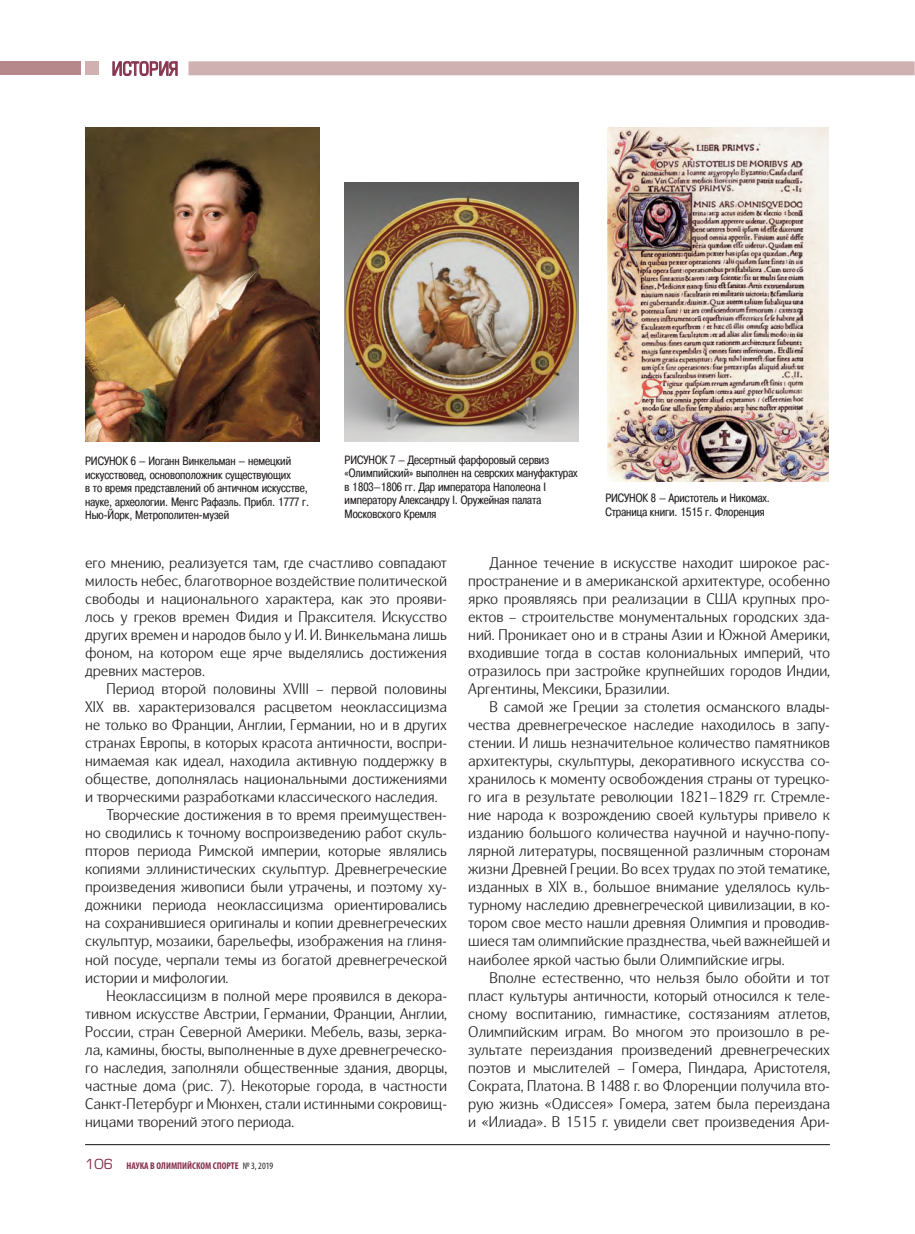
<style>
.page{position:relative;width:915px;height:1234px;background:#fff}
.page>*{position:absolute;margin:0;border:0;box-sizing:border-box;transform-origin:0 0}
.t1{font:18px "Europe Cond";color:#84304b}
.t2{font:300 15px/18px "Nat Grotesk";color:#231f20;text-align:justify;scale:1.05 1}
.t3{font:13.5px "Europe";color:#84304b}
.t4{font:12px/13.5px "Pragmatica Cond C";color:#231f20}
.t5{font:700 condensed 9.75px "Myriad Pro";color:#84304b}
.s1{font-weight:400;color:#231f20}
</style>
<div class="page">
<div style="left:0;top:61px;width:81px;height:14px;background:#b6888c"></div>
<div style="left:85px;top:61px;width:14px;height:14px;background:#cfb1b2"></div>
<hr style="left:85px;top:1143px;width:744px;height:1px;background:#231f20">
<div style="left:188px;top:61px;width:726px;height:14px;background:#cfb1b2"></div>
<svg style="left:112px;top:61px;width:66px;height:15px"></svg>
<img style="left:344px;top:183px;width:234px;height:258px">
<img style="left:85px;top:128px;width:234px;height:313px">
<img style="left:607px;top:128px;width:221px;height:354px">
<p class="t1" style="left:112px;top:57px;width:68px">история</p>
<p class="t4" style="left:85px;top:454px;width:225px;text-indent:46px">6 – Иоганн Винкельман – немецкий искусствовед, основоположник существующих<br>в то время представлений об античном искусстве, науке, археологии. Менгс Рафаэль. Прибл. 1777 г.<br>Нью-Йорк, Метрополитен-музей</p>
<p class="t4" style="left:85px;top:454px;width:13px">Рисунок</p>
<p class="t4" style="left:344px;top:452px;width:13px">Рисунок</p>
<p class="t4" style="left:344px;top:452px;width:234px;text-indent:46px">7 – Десертный фарфоровый сервиз «Олимпийский» выполнен на севрских мануфактурах в 1803–1806 гг. Дар императора Наполеона I императору Александру I. Оружейная палата Московского Кремля</p>
<p class="t4" style="left:605px;top:491px;width:166px;text-indent:46px">8 – Аристотель и Никомах.<br>Страница книги. 1515 г. Флоренция</p>
<p class="t4" style="left:605px;top:491px;width:13px">Рисунок</p>
<p class="t2" style="left:85px;top:555px;width:346px">его мнению, реализуется там, где счастливо совпадают милость небес, благотворное воздействие политической свободы и национального характера, как это прояви&shy;лось у греков времен Фидия и Праксителя. Искусство других времен и народов было у И. И. Винкельмана лишь фоном, на котором еще ярче выделялись достижения древних мастеров.</p>
<p class="t2" style="left:106px;top:681px;width:325px">Период второй половины XVIII – первой половины</p>
<p class="t2" style="left:85px;top:699px;width:346px">XIX вв. характеризовался расцветом неоклассицизма</p>
<p class="t2" style="left:85px;top:717px;width:346px">не только во Франции, Англии, Германии, но и в других</p>
<p class="t2" style="left:85px;top:735px;width:346px">странах Европы, в которых красота античности, воспри-</p>
<p class="t2" style="left:85px;top:753px;width:346px">нимаемая как идеал, находила активную поддержку в</p>
<p class="t2" style="left:85px;top:771px;width:346px">обществе, дополнялась национальными достижениями</p>
<p class="t2" style="left:85px;top:789px;width:337px">и творческими разработками классического наследия.</p>
<p class="t2" style="left:106px;top:807px;width:325px">Творческие достижения в то время преимуществен-</p>
<p class="t2" style="left:85px;top:825px;width:346px">но сводились к точному воспроизведению работ скуль-</p>
<p class="t2" style="left:85px;top:843px;width:346px">пторов периода Римской империи, которые являлись</p>
<p class="t2" style="left:85px;top:861px;width:346px">копиями эллинистических скульптур. Древнегреческие</p>
<p class="t2" style="left:85px;top:879px;width:346px">произведения живописи были утрачены, и поэтому ху-</p>
<p class="t2" style="left:85px;top:897px;width:346px">дожники периода неоклассицизма ориентировались</p>
<p class="t2" style="left:85px;top:915px;width:346px">на сохранившиеся оригиналы и копии древнегреческих</p>
<p class="t2" style="left:85px;top:933px;width:346px">скульптур, мозаики, барельефы, изображения на глиня-</p>
<p class="t2" style="left:85px;top:951px;width:346px">ной посуде, черпали темы из богатой древнегреческой</p>
<p class="t2" style="left:85px;top:969px;width:138px">истории и мифологии.</p>
<p class="t2" style="left:106px;top:987px;width:325px">Неоклассицизм в полной мере проявился в декора-</p>
<p class="t2" style="left:85px;top:1005px;width:346px">тивном искусстве Австрии, Германии, Франции, Англии,</p>
<p class="t2" style="left:85px;top:1023px;width:346px">России, стран Северной Америки. Мебель, вазы, зерка-</p>
<p class="t2" style="left:85px;top:1041px;width:346px">ла, камины, бюсты, выполненные в духе древнегреческо-</p>
<p class="t2" style="left:85px;top:1059px;width:346px">го наследия, заполняли общественные здания, дворцы,</p>
<p class="t2" style="left:85px;top:1077px;width:346px">частные дома (рис. 7). Некоторые города, в частности</p>
<p class="t2" style="left:85px;top:1095px;width:346px">Санкт-Петербург и Мюнхен, стали истинными сокровищ-</p>
<p class="t2" style="left:85px;top:1113px;width:200px">ницами творений этого периода.</p>
<p class="t3" style="left:85px;top:1155px;width:29px">106</p>
<p class="t5" style="left:126px;top:1158px;width:148px">НАУКА В ОЛИМПИЙСКОМ СПОРТЕ <span class="s1">№ 3, 2019</span></p>
<p class="t2" style="left:468px;top:555px;width:346px;text-indent:21px">Данное течение в искусстве находит широкое рас&shy;пространение и в американской архитектуре, особенно ярко проявляясь при реализации в США крупных про&shy;ектов – строительстве монументальных городских зда&shy;ний. Проникает оно и в страны Азии и Южной Америки, входившие тогда в состав колониальных империй, что отразилось при застройке крупнейших городов Индии, Аргентины, Мексики, Бразилии.</p>
<p class="t2" style="left:468px;top:699px;width:346px;text-indent:21px">В самой же Греции за столетия османского влады&shy;чества древнегреческое наследие находилось в запу&shy;стении. И лишь незначительное количество памятников архитектуры, скульптуры, декоративного искусства со&shy;хранилось к моменту освобождения страны от турецко&shy;го ига в результате революции 1821–1829 гг. Стремле&shy;ние народа к возрождению своей культуры привело к изданию большого количества научной и научно-попу&shy;лярной литературы, посвященной различным сторонам жизни Древней Греции. Во всех трудах по этой тематике, изданных в XIX в., большое внимание уделялось куль&shy;турному наследию древнегреческой цивилизации, в ко&shy;тором свое место нашли древняя Олимпия и проводив&shy;шиеся там олимпийские празднества, чьей важнейшей и наиболее яркой частью были Олимпийские игры.</p>
<p class="t2" style="left:468px;top:969px;width:346px;text-indent:21px">Вполне естественно, что нельзя было обойти и тот пласт культуры античности, который относился к теле&shy;сному воспитанию, гимнастике, состязаниям атлетов, Олимпийским играм. Во многом это произошло в ре&shy;зультате переиздания произведений древнегреческих поэтов и мыслителей – Гомера, Пиндара, Аристотеля, Сократа, Платона. В 1488 г. во Флоренции получила вто&shy;рую жизнь «Одиссея» Гомера, затем была переиздана и «Илиада». В 1515 г. увидели свет произведения Ари-</p>
</div>
